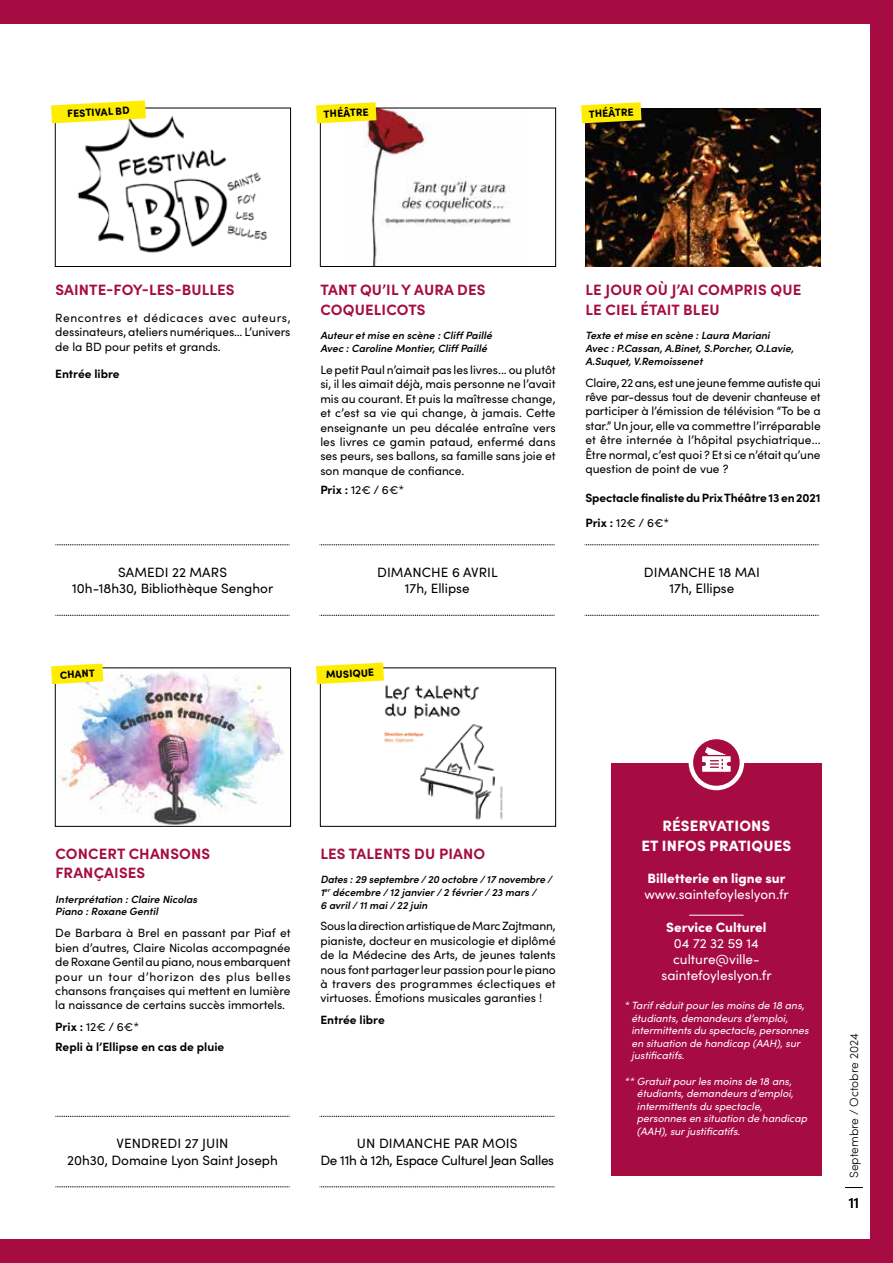
<style>
.page{position:relative;width:893px;height:1263px;background:#fff}
.page>*{position:absolute;margin:0;border:0;box-sizing:border-box;transform-origin:0 0}
.t1{font:700 15px/19.5px "Sofia Pro";letter-spacing:.01em;color:#a60c42}
.t2{font:900 15px/19.5px "Sofia Pro";letter-spacing:.01em;color:#fff;text-align:center}
.t3{font:15px "Sofia Pro";color:#000}
.t4{font:13.5px/16.2px "Sofia Pro";color:#000;text-align:center}
.t5{font:13.5px/16.2px "Sofia Pro";color:#fff;text-align:center}
.t6{font:13.5px/16.2px "Sofia Pro";letter-spacing:-.02em;color:#000;text-align:center}
.t7{font:900 13.5px "Sofia Pro";color:#fff}
.t8{font:12px/14.4px "Sofia Pro";color:#000;text-align:justify}
.t9{font:700 12px/25.5px "Sofia Pro";letter-spacing:-.01em;color:#000}
.t10{font:300 12px "Sofia Pro";color:#000}
.t11{font:italic 600 10.5px/12.6px "Sofia Pro";color:#000}
.t12{font:italic 10.5px/12.6px "Sofia Pro";color:#fff}
.t13{font:900 10.5px "Sofia Pro";color:#000}
.s1{font-weight:700}
.s2{font-weight:400}
</style>
<div class="page">
<svg style="left:845px;top:1187px;width:18px;height:1px"></svg>
<img style="left:57px;top:115px;width:211px;height:138px">
<div style="left:55px;top:108px;width:236px;height:159px;border:1px solid #000"></div>
<img style="left:57px;top:671px;width:227px;height:153px">
<div style="left:55px;top:668px;width:236px;height:158px;border:1px solid #000"></div>
<img style="left:365px;top:110px;width:146px;height:155px">
<div style="left:320px;top:108px;width:236px;height:159px;border:1px solid #000"></div>
<img style="left:384px;top:685px;width:119px;height:135px">
<div style="left:320px;top:668px;width:236px;height:158px;border:1px solid #000"></div>
<img style="left:585px;top:108px;width:236px;height:158px">
<svg style="left:55px;top:544px;width:235px;height:1px"></svg>
<svg style="left:320px;top:544px;width:235px;height:1px"></svg>
<svg style="left:585px;top:544px;width:235px;height:1px"></svg>
<svg style="left:55px;top:615px;width:235px;height:1px"></svg>
<svg style="left:320px;top:615px;width:235px;height:1px"></svg>
<svg style="left:585px;top:615px;width:235px;height:1px"></svg>
<svg style="left:55px;top:1116px;width:235px;height:1px"></svg>
<svg style="left:320px;top:1116px;width:235px;height:1px"></svg>
<svg style="left:55px;top:1186px;width:235px;height:1px"></svg>
<svg style="left:320px;top:1186px;width:235px;height:1px"></svg>
<div style="left:0;top:0;width:893px;height:23px;background:#a60c42"></div>
<div style="left:871px;top:0;width:22px;height:1263px;background:#a60c42"></div>
<div style="left:0;top:1239px;width:893px;height:24px;background:#a60c42"></div>
<svg style="left:51px;top:100px;width:95px;height:23px"></svg>
<svg style="left:51px;top:664px;width:52px;height:20px"></svg>
<svg style="left:316px;top:663px;width:68px;height:21px"></svg>
<svg style="left:581px;top:102px;width:60px;height:21px"></svg>
<svg style="left:316px;top:102px;width:60px;height:21px"></svg>
<div style="left:611px;top:763px;width:210px;height:412px;background:#a60c42"></div>
<hr style="left:689px;top:915px;width:55px;height:1px;background:#fff">
<svg style="left:691px;top:737px;width:51px;height:51px"></svg>
<div style="left:689px;top:735px;width:55px;height:55px;border:4px solid #fff;border-radius:50%"></div>
<svg style="left:702px;top:747px;width:29px;height:25px"></svg>
<p class="t13" style="left:67px;top:105px;width:64px;rotate:-3deg">FESTIVAL BD</p>
<p class="t13" style="left:323px;top:106px;width:47px;rotate:-3deg">THÉÂTRE</p>
<p class="t13" style="left:588px;top:106px;width:47px;rotate:-3deg">THÉÂTRE</p>
<p class="t1" style="left:55px;top:279px;width:181px">SAINTE-FOY-LES-BULLES</p>
<p class="t8" style="left:55px;top:310px;width:237px">Rencontres et dédicaces avec auteurs, dessinateurs, ateliers numériques… L’univers de la BD pour petits et grands.</p>
<p class="t9" style="left:55px;top:360px;width:66px">Entrée libre</p>
<p class="t1" style="left:320px;top:279px;width:167px">TANT QU’IL Y AURA DES<br>COQUELICOTS</p>
<p class="t11" style="left:320px;top:329px;width:173px">Auteur et mise en scène : Cliff Paillé<br>Avec : Caroline Montier, Cliff Paillé</p>
<p class="t8" style="left:320px;top:362px;width:237px">Le petit Paul n’aimait pas les livres... ou plutôt si, il les aimait déjà, mais personne ne l’avait mis au courant. Et puis la maîtresse change, et c’est sa vie qui change, à jamais. Cette enseignante un peu décalée entraîne vers les livres ce gamin pataud, enfermé dans ses peurs, ses ballons, sa famille sans joie et son manque de confiance.</p>
<p class="t8" style="left:320px;top:482px;width:85px"><span class="s1">Prix :</span> 12€ / 6€*</p>
<p class="t1" style="left:585px;top:279px;width:217px">LE JOUR OÙ J’AI COMPRIS QUE<br>LE CIEL ÉTAIT BLEU</p>
<p class="t11" style="left:585px;top:329px;width:210px">Texte et mise en scène : Laura Mariani<br>Avec : P.Cassan, A.Binet, S.Porcher, O.Lavie,<br>A.Suquet, V.Remoissenet</p>
<p class="t8" style="left:585px;top:374px;width:237px">Claire, 22 ans, est une jeune femme autiste qui rêve par-dessus tout de devenir chanteuse et participer à l’émission de télévision “To be a star.” Un jour, elle va commettre l’irréparable et être internée à l’hôpital psychiatrique...<br>Être normal, c’est quoi ? Et si ce n’était qu’une question de point de vue ?</p>
<p class="t9" style="left:585px;top:484px;width:237px">Spectacle finaliste du Prix Théâtre 13 en 2021<br>Prix : <span class="s2">12€ / 6€*</span></p>
<p class="t4" style="left:72px;top:563px;width:202px">SAMEDI 22 MARS<br>10h-18h30, Bibliothèque Senghor</p>
<p class="t4" style="left:377px;top:563px;width:122px">DIMANCHE 6 AVRIL<br>17h, Ellipse</p>
<p class="t4" style="left:644px;top:563px;width:118px">DIMANCHE 18 MAI<br>17h, Ellipse</p>
<p class="t13" style="left:59px;top:667px;width:37px;rotate:-3deg">CHANT</p>
<p class="t13" style="left:325px;top:666px;width:50px;rotate:-3deg">MUSIQUE</p>
<p class="t1" style="left:55px;top:842px;width:156px">CONCERT CHANSONS<br>FRANÇAISES</p>
<p class="t11" style="left:55px;top:892px;width:144px">Interprétation : Claire Nicolas<br>Piano : Roxane Gentil</p>
<p class="t8" style="left:55px;top:925px;width:237px">De Barbara à Brel en passant par Piaf et bien d’autres, Claire Nicolas accompagnée de Roxane Gentil au piano, nous embarquent pour un tour d’horizon des plus belles chansons françaises qui mettent en lumière la naissance de certains succès immortels.</p>
<p class="t9" style="left:55px;top:1016px;width:171px;line-height:19.5px">Prix : <span class="s2">12€ / 6€*<br></span>Repli à l’Ellipse en cas de pluie</p>
<p class="t1" style="left:320px;top:842px;width:166px">LES TALENTS DU PIANO</p>
<p class="t11" style="left:320px;top:872px;width:233px">Dates : 29 septembre / 20 octobre / 17 novembre /<br>1<sup>er</sup> décembre / 12 janvier / 2 février / 23 mars /<br>6 avril / 11 mai / 22 juin</p>
<p class="t8" style="left:320px;top:918px;width:237px">Sous la direction artistique de Marc Zajtmann, pianiste, docteur en musicologie et diplômé de la Médecine des Arts, de jeunes talents nous font partager leur passion pour le piano à travers des programmes éclectiques et virtuoses. Émotions musicales garanties !</p>
<p class="t9" style="left:320px;top:1006px;width:66px">Entrée libre</p>
<p class="t4" style="left:67px;top:1135px;width:212px">VENDREDI 27 JUIN<br>20h30, Domaine Lyon Saint Joseph</p>
<p class="t6" style="left:320px;top:1135px;width:235px">UN DIMANCHE PAR MOIS<br>De 11h à 12h, Espace Culturel Jean Salles</p>
<p class="t2" style="left:641px;top:815px;width:151px">RÉSERVATIONS<br>ET INFOS PRATIQUES</p>
<p class="t7" style="left:648px;top:868px;width:139px">Billetterie en ligne sur</p>
<p class="t5" style="left:644px;top:885px;width:146px">www.saintefoyleslyon.fr</p>
<p class="t7" style="left:666px;top:916px;width:102px">Service Culturel</p>
<p class="t5" style="left:661px;top:934px;width:112px">04 72 32 59 14 culture@ville&shy;saintefoyleslyon.fr</p>
<p class="t12" style="left:631px;top:998px;width:179px;text-indent:-7px">* Tarif réduit pour les moins de 18 ans, étudiants, demandeurs d’emploi, intermittents du spectacle, personnes en situation de handicap (AAH), sur justificatifs.</p>
<p class="t12" style="left:637px;top:1074px;width:172px;text-indent:-13px">** Gratuit pour les moins de 18 ans, étudiants, demandeurs d’emploi, intermittents du spectacle, personnes en situation de handicap (AAH), sur justificatifs.</p>
<p class="t10" style="left:845px;top:1178px;width:146px;rotate:-90deg">Septembre / Octobre 2024</p>
<p class="t3" style="left:849px;top:1191px;width:12px">11</p>
</div>
